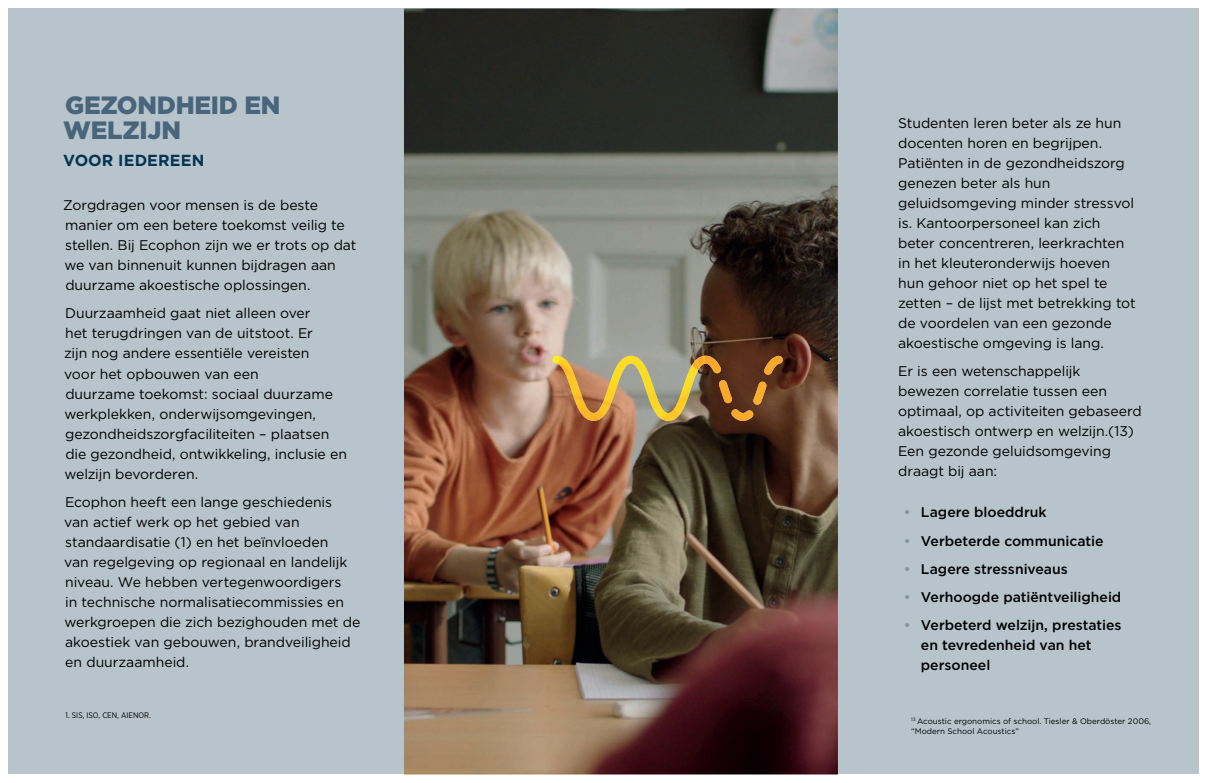
<style>
.page{position:relative;width:1208px;height:783px;background:#fff}
.page>*{position:absolute;margin:0;border:0;box-sizing:border-box;transform-origin:0 0}
.t1{font:900 25px/25px "Gotham";letter-spacing:-.01em;color:#49657b}
.t2{font:700 16px "Gotham";letter-spacing:.005em;color:#033452}
.t3{font:14px/20px "Gotham";letter-spacing:-.005em;color:#000001}
.t4{font:500 14px/20px "Gotham";color:#000001}
.t5{font:8px/9.6px "Gotham";color:#000001}
.t6{font:8px "Gotham Narrow";color:#000001}
.s1{color:#7e93a2}
</style>
<div class="page">
<div style="left:9px;top:9px;width:1190px;height:765px;background:#b7c4cc"></div>
<img style="left:404px;top:9px;width:434px;height:765px">
<img style="left:552px;top:355px;width:169px;height:66px">
<img style="left:731px;top:409px;width:23px;height:12px">
<img style="left:718px;top:380px;width:14px;height:23px">
<img style="left:763px;top:356px;width:20px;height:18px">
<img style="left:753px;top:381px;width:14px;height:23px">
<h1 class="t1" style="left:63px;top:92px;width:219px">GEZONDHEID EN<br>WELZIJN</h1>
<p class="t2" style="left:63px;top:150px;width:143px">VOOR IEDEREEN</p>
<p class="t3" style="left:63px;top:195px;width:295px">Zorgdragen voor mensen is de beste manier om een betere toekomst veilig te stellen. Bij Ecophon zijn we er trots op dat we van binnenuit kunnen bijdragen aan duurzame akoestische oplossingen.</p>
<p class="t3" style="left:64px;top:303px;width:284px">Duurzaamheid gaat niet alleen over<br>het terugdringen van de uitstoot. Er<br>zijn nog andere essentiële vereisten<br>voor het opbouwen van een<br>duurzame toekomst: sociaal duurzame werkplekken, onderwijsomgevingen, gezondheidszorgfaciliteiten – plaatsen die gezondheid, ontwikkeling, inclusie en welzijn bevorderen.</p>
<p class="t3" style="left:64px;top:491px;width:298px">Ecophon heeft een lange geschiedenis<br>van actief werk op het gebied van standaardisatie (1) en het beïnvloeden<br>van regelgeving op regionaal en landelijk niveau. We hebben vertegenwoordigers<br>in technische normalisatiecommissies en werkgroepen die zich bezighouden met de akoestiek van gebouwen, brandveiligheid en duurzaamheid.</p>
<p class="t6" style="left:65px;top:709px;width:87px">1. SIS, ISO, CEN, AIENOR.</p>
<p class="t3" style="left:898px;top:113px;width:239px">Studenten leren beter als ze hun docenten horen en begrijpen.<br>Patiënten in de gezondheidszorg genezen beter als hun geluidsomgeving minder stressvol is. Kantoorpersoneel kan zich beter concentreren, leerkrachten in het kleuteronderwijs hoeven hun gehoor niet op het spel te zetten – de lijst met betrekking tot de voordelen van een gezonde akoestische omgeving is lang.</p>
<p class="t3" style="left:898px;top:361px;width:245px">Er is een wetenschappelijk bewezen correlatie tussen een optimaal, op activiteiten gebaseerd akoestisch ontwerp en welzijn.(13)<br>Een gezonde geluidsomgeving draagt bij aan:</p>
<p class="t4" style="left:904px;top:502px;width:144px"><span class="s1">•</span> Lagere bloeddruk</p>
<p class="t4" style="left:904px;top:530px;width:201px"><span class="s1">•</span> Verbeterde communicatie</p>
<p class="t4" style="left:904px;top:558px;width:165px"><span class="s1">•</span> Lagere stressniveaus</p>
<p class="t4" style="left:904px;top:586px;width:219px"><span class="s1">•</span> Verhoogde patiëntveiligheid</p>
<p class="t4" style="left:921px;top:614px;width:202px;text-indent:-17px"><span class="s1">•</span> Verbeterd welzijn, prestaties en tevredenheid van het personeel</p>
<p class="t5" style="left:911px;top:716px;width:241px"><sup>13</sup> Acoustic ergonomics of school. Tiesler &amp; Oberdöster 2006, “Modern School Acoustics”</p>
</div>
